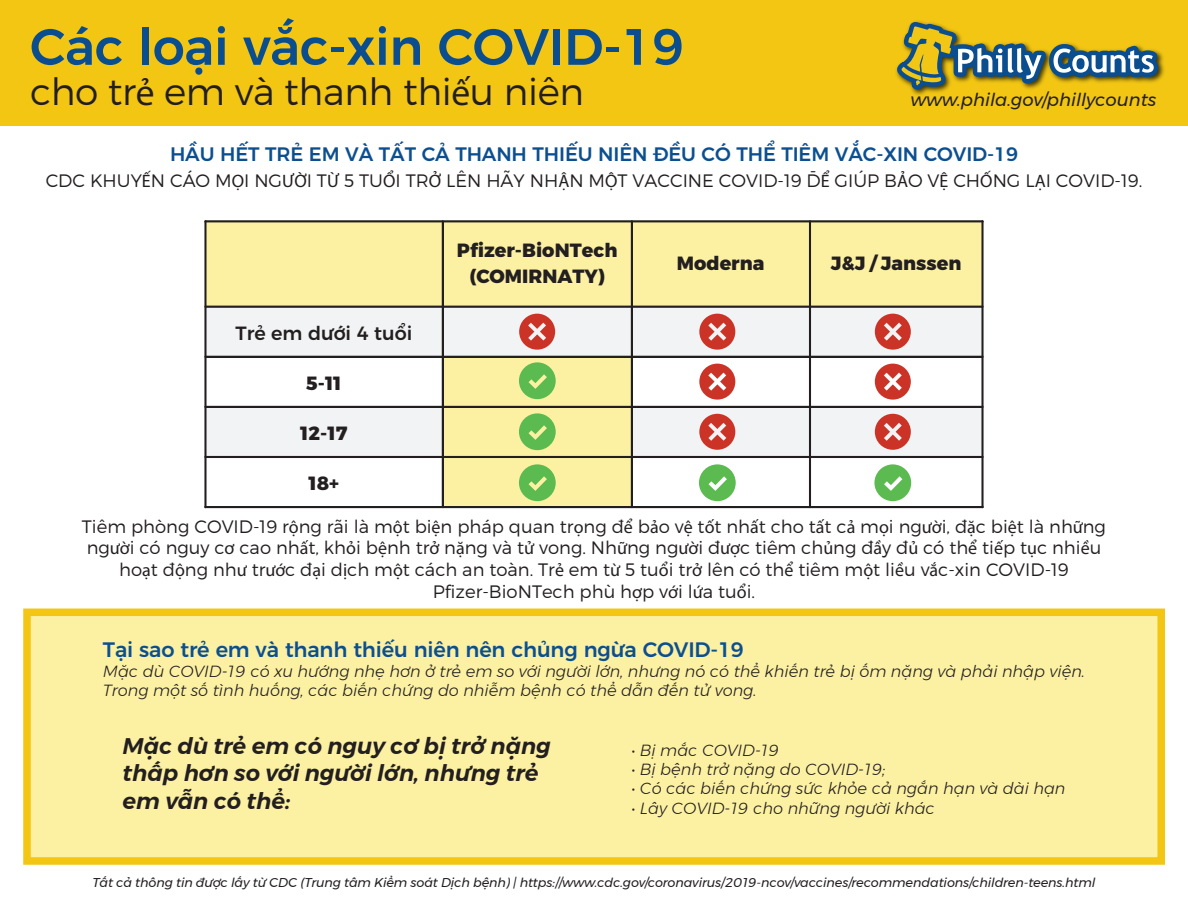
<style>
.page{position:relative;width:1188px;height:918px;background:#fff}
.page>*{position:absolute;margin:0;border:0;box-sizing:border-box;transform-origin:0 0}
.t1{font:500 51px "Montserrat";letter-spacing:-.01em;color:#0b4e90}
.t2{font:300 37.5px "Montserrat";letter-spacing:-.01em;color:#231f20}
.t3{font:italic 600 22.5px/27px "Montserrat";color:#231f20}
.t4{font:500 21px "Montserrat";letter-spacing:-.01em;color:#0c4f90}
.t5{font:500 19.5px "Montserrat";letter-spacing:-.005em;color:#0c4f90}
.t6{font:800 19.2px/26.1px "Montserrat";color:#231f20;text-align:center}
.t7{font:500 19.2px "Montserrat";letter-spacing:-.005em;color:#231f20}
.t8{font:300 18px/21.6px "Montserrat";color:#231f20;text-align:center}
.t9{font:italic 18px "Montserrat";color:#231f20}
.t10{font:italic 300 16.05px/19.4px "Montserrat";color:#231f20}
.t11{font:italic 12.75px "Montserrat";letter-spacing:-.01em;color:#231f20}
.s1{font-family:"Myriad Pro";font-weight:400}
</style>
<div class="page">
<div style="left:0;top:0;width:1188px;height:125px;background:#f2c613"></div>
<div style="left:23px;top:609px;width:1142px;height:256px;background:#fcf1a3;border:8px solid #f2c613"></div>
<svg style="left:891px;top:21px;width:275px;height:105px"></svg>
<div style="left:205px;top:222px;width:777px;height:83px;background:#fcf1a3"></div>
<div style="left:443px;top:357px;width:188px;height:150px;background:#fcf1a3"></div>
<div style="left:205px;top:220px;width:238px;height:2px;background:#231f20;border:2px solid #231f20"></div>
<div style="left:442px;top:220px;width:190px;height:2px;background:#231f20;border:2px solid #231f20"></div>
<div style="left:631px;top:220px;width:179px;height:2px;background:#231f20;border:2px solid #231f20"></div>
<div style="left:810px;top:220px;width:173px;height:2px;background:#231f20;border:2px solid #231f20"></div>
<div style="left:204px;top:221px;width:3px;height:86px;background:#231f20;border:2px solid #231f20"></div>
<hr style="left:442px;top:221px;width:2px;height:86px;background:#231f20">
<hr style="left:631px;top:221px;width:2px;height:86px;background:#231f20">
<hr style="left:809px;top:221px;width:2px;height:86px;background:#231f20">
<div style="left:981px;top:221px;width:3px;height:86px;background:#231f20;border:2px solid #231f20"></div>
<div style="left:206px;top:307px;width:237px;height:49px;background:#f2f3f4"></div>
<div style="left:443px;top:307px;width:188px;height:49px;background:#f2f3f4"></div>
<div style="left:632px;top:307px;width:178px;height:49px;background:#f2f3f4"></div>
<div style="left:810px;top:307px;width:172px;height:49px;background:#f2f3f4"></div>
<div style="left:205px;top:306px;width:238px;height:2px;background:#231f20;border:2px solid #231f20"></div>
<div style="left:442px;top:306px;width:190px;height:2px;background:#231f20;border:2px solid #231f20"></div>
<div style="left:631px;top:306px;width:179px;height:2px;background:#231f20;border:2px solid #231f20"></div>
<div style="left:810px;top:306px;width:173px;height:2px;background:#231f20;border:2px solid #231f20"></div>
<div style="left:204px;top:306px;width:3px;height:51px;background:#231f20;border:2px solid #231f20"></div>
<hr style="left:442px;top:306px;width:2px;height:51px;background:#231f20">
<hr style="left:631px;top:306px;width:2px;height:51px;background:#231f20">
<hr style="left:809px;top:306px;width:2px;height:51px;background:#231f20">
<div style="left:981px;top:306px;width:3px;height:51px;background:#231f20;border:2px solid #231f20"></div>
<hr style="left:205px;top:356px;width:238px;height:2px;background:#231f20">
<hr style="left:442px;top:356px;width:190px;height:2px;background:#231f20">
<hr style="left:631px;top:356px;width:179px;height:2px;background:#231f20">
<hr style="left:810px;top:356px;width:173px;height:2px;background:#231f20">
<div style="left:204px;top:356px;width:3px;height:51px;background:#231f20;border:2px solid #231f20"></div>
<hr style="left:442px;top:356px;width:2px;height:51px;background:#231f20">
<hr style="left:631px;top:356px;width:2px;height:51px;background:#231f20">
<hr style="left:809px;top:356px;width:2px;height:51px;background:#231f20">
<div style="left:981px;top:356px;width:3px;height:51px;background:#231f20;border:2px solid #231f20"></div>
<div style="left:206px;top:407px;width:237px;height:50px;background:#f2f3f4"></div>
<div style="left:632px;top:407px;width:178px;height:50px;background:#f2f3f4"></div>
<div style="left:810px;top:407px;width:172px;height:50px;background:#f2f3f4"></div>
<hr style="left:205px;top:406px;width:238px;height:2px;background:#231f20">
<hr style="left:442px;top:406px;width:190px;height:2px;background:#231f20">
<hr style="left:631px;top:406px;width:179px;height:2px;background:#231f20">
<hr style="left:810px;top:406px;width:173px;height:2px;background:#231f20">
<div style="left:204px;top:406px;width:3px;height:51px;background:#231f20;border:2px solid #231f20"></div>
<hr style="left:442px;top:406px;width:2px;height:51px;background:#231f20">
<hr style="left:631px;top:406px;width:2px;height:51px;background:#231f20">
<hr style="left:809px;top:406px;width:2px;height:51px;background:#231f20">
<div style="left:981px;top:406px;width:3px;height:51px;background:#231f20;border:2px solid #231f20"></div>
<hr style="left:205px;top:456px;width:238px;height:2px;background:#231f20">
<hr style="left:442px;top:456px;width:190px;height:2px;background:#231f20">
<hr style="left:631px;top:456px;width:179px;height:2px;background:#231f20">
<hr style="left:810px;top:456px;width:173px;height:2px;background:#231f20">
<div style="left:204px;top:457px;width:3px;height:51px;background:#231f20;border:2px solid #231f20"></div>
<hr style="left:205px;top:506px;width:238px;height:2px;background:#231f20">
<hr style="left:442px;top:457px;width:2px;height:51px;background:#231f20">
<hr style="left:442px;top:506px;width:190px;height:2px;background:#231f20">
<hr style="left:631px;top:457px;width:2px;height:51px;background:#231f20">
<hr style="left:631px;top:506px;width:179px;height:2px;background:#231f20">
<hr style="left:809px;top:457px;width:2px;height:51px;background:#231f20">
<hr style="left:810px;top:506px;width:173px;height:2px;background:#231f20">
<div style="left:981px;top:457px;width:3px;height:51px;background:#231f20;border:2px solid #231f20"></div>
<svg style="left:874px;top:464px;width:37px;height:37px"></svg>
<svg style="left:519px;top:362px;width:37px;height:37px"></svg>
<svg style="left:519px;top:413px;width:37px;height:37px"></svg>
<svg style="left:519px;top:464px;width:37px;height:37px"></svg>
<svg style="left:699px;top:464px;width:37px;height:37px"></svg>
<svg style="left:519px;top:314px;width:36px;height:36px"></svg>
<svg style="left:699px;top:314px;width:36px;height:36px"></svg>
<svg style="left:875px;top:314px;width:36px;height:36px"></svg>
<svg style="left:699px;top:364px;width:36px;height:36px"></svg>
<svg style="left:875px;top:364px;width:36px;height:36px"></svg>
<svg style="left:699px;top:414px;width:36px;height:36px"></svg>
<svg style="left:875px;top:414px;width:36px;height:36px"></svg>
<h1 class="t1" style="left:30px;top:6px;width:655px">Các loại vắc-xin COVID-19</h1>
<h2 class="t2" style="left:30px;top:69px;width:556px">cho tr<span class="s1">ẻ</span> em và thanh thi<span class="s1">ế</span>u niên</h2>
<p class="t9" style="left:910px;top:86px;width:247px">www.phila.gov/phillycounts</p>
<p class="t5" style="left:170px;top:139px;width:850px">HẦU HẾT TRẺ EM VÀ TẤT CẢ THANH THIẾU NIÊN ĐỀU CÓ THỂ TIÊM VẮC-XIN COVID-19</p>
<p class="t8" style="left:46px;top:169px;width:1098px">CDC KHUY<span class="s1">Ế</span>N CÁO M<span class="s1">Ọ</span>I NG<span class="s1">ƯỜ</span>I T<span class="s1">Ừ</span> 5 TU<span class="s1">Ổ</span>I TR<span class="s1">Ở</span> LÊN HÃY NH<span class="s1">Ậ</span>N M<span class="s1">Ộ</span>T VACCINE COVID-19 Đ<span class="s1">Ể</span> GIÚP B<span class="s1">Ả</span>O V<span class="s1">Ệ</span> CH<span class="s1">Ố</span>NG L<span class="s1">Ạ</span>I COVID-19.</p>
<p class="t6" style="left:457px;top:238px;width:162px">Pfizer-BioNTech (COMIRNATY)</p>
<p class="t6" style="left:677px;top:251px;width:89px">Moderna</p>
<p class="t6" style="left:831px;top:251px;width:132px">J&amp;J / Janssen</p>
<p class="t7" style="left:235px;top:318px;width:178px">Trẻ em dưới 4 tuổi</p>
<p class="t6" style="left:306px;top:371px;width:37px">5-11</p>
<p class="t6" style="left:300px;top:421px;width:49px">12-17</p>
<p class="t6" style="left:309px;top:471px;width:32px">18+</p>
<p class="t8" style="left:82px;top:515px;width:1026px">Tiêm phòng COVID-19 r<span class="s1">ộ</span>ng rãi là m<span class="s1">ộ</span>t bi<span class="s1">ệ</span>n pháp quan tr<span class="s1">ọ</span>ng đ<span class="s1">ể</span> b<span class="s1">ả</span>o v<span class="s1">ệ</span> t<span class="s1">ố</span>t nh<span class="s1">ấ</span>t cho t<span class="s1">ấ</span>t c<span class="s1">ả</span> m<span class="s1">ọ</span>i ng<span class="s1">ườ</span>i, đ<span class="s1">ặ</span>c bi<span class="s1">ệ</span>t là nh<span class="s1">ữ</span>ng ng<span class="s1">ườ</span>i có nguy c<span class="s1">ơ</span> cao nh<span class="s1">ấ</span>t, kh<span class="s1">ỏ</span>i b<span class="s1">ệ</span>nh tr<span class="s1">ở</span> n<span class="s1">ặ</span>ng và t<span class="s1">ử</span> vong. Nh<span class="s1">ữ</span>ng ng<span class="s1">ườ</span>i đ<span class="s1">ượ</span>c tiêm ch<span class="s1">ủ</span>ng đ<span class="s1">ầ</span>y đ<span class="s1">ủ</span> có th<span class="s1">ể</span> ti<span class="s1">ế</span>p t<span class="s1">ụ</span>c nhi<span class="s1">ề</span>u ho<span class="s1">ạ</span>t đ<span class="s1">ộ</span>ng nh<span class="s1">ư</span> tr<span class="s1">ướ</span>c đ<span class="s1">ạ</span>i d<span class="s1">ị</span>ch m<span class="s1">ộ</span>t cách an toàn. Tr<span class="s1">ẻ</span> em t<span class="s1">ừ</span> 5 tu<span class="s1">ổ</span>i tr<span class="s1">ở</span> lên có th<span class="s1">ể</span> tiêm m<span class="s1">ộ</span>t li<span class="s1">ề</span>u v<span class="s1">ắ</span>c-xin COVID-19<br>Pfizer-BioNTech phù h<span class="s1">ợ</span>p v<span class="s1">ớ</span>i l<span class="s1">ứ</span>a tu<span class="s1">ổ</span>i.</p>
<p class="t4" style="left:103px;top:633px;width:642px">Tại sao trẻ em và thanh thiếu niên nên chủng ngừa COVID-19</p>
<p class="t10" style="left:103px;top:661px;width:984px">Mặc dù COVID-19 có xu hướng nhẹ hơn ở trẻ em so với người lớn, nhưng nó có thể khiến trẻ bị ốm nặng và phải nhập viện.<br>Trong một số tình huống, các biến chứng do nhiễm bệnh có thể dẫn đến tử vong.</p>
<p class="t3" style="left:122px;top:733px;width:430px">Mặc dù trẻ em có nguy cơ bị trở nặng thấp hơn so với người lớn, nhưng trẻ em vẫn có thể:</p>
<p class="t10" style="left:632px;top:740px;width:149px">• Bị mắc COVID-19</p>
<p class="t10" style="left:632px;top:759px;width:255px">• Bị bệnh trở nặng do COVID-19;</p>
<p class="t10" style="left:632px;top:779px;width:435px">• Có các biến chứng sức khỏe cả ngắn hạn và dài hạn</p>
<p class="t10" style="left:632px;top:798px;width:305px">• Lây COVID-19 cho những người khác</p>
<p class="t11" style="left:92px;top:873px;width:1005px">Tất cả thông tin được lấy từ CDC (Trung tâm Kiểm soát Dịch bệnh) | https://www.cdc.gov/coronavirus/2019-ncov/vaccines/recommendations/children-teens.html</p>
</div>
